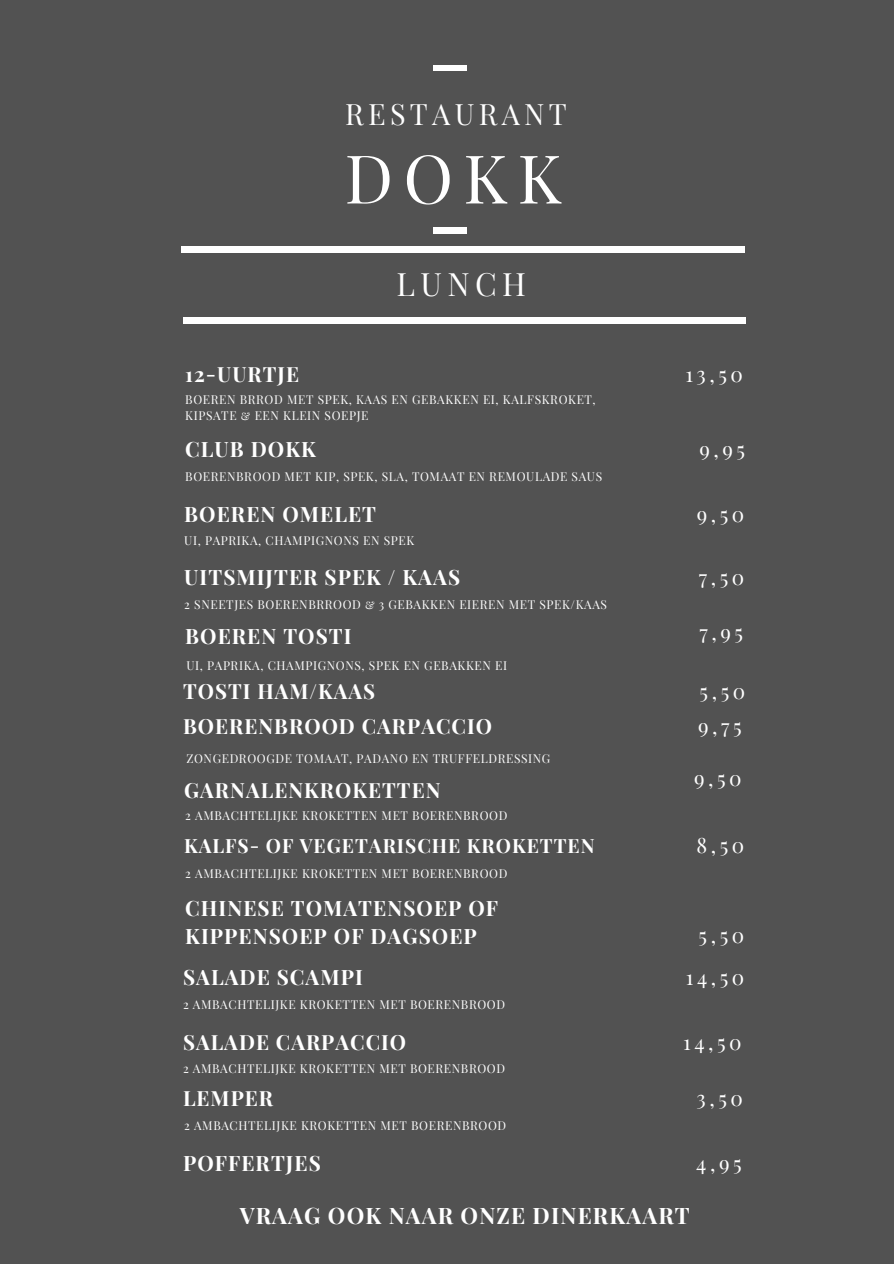
<style>
.page{position:relative;width:894px;height:1264px;background:#fff}
.page>*{position:absolute;margin:0;border:0;box-sizing:border-box;transform-origin:0 0}
.t1{font:67.2px "Playfair Display SC";color:#fff}
.t2{font:31.5px "Playfair Display SC";letter-spacing:.17em;color:#fff}
.t3{font:28.8px "Playfair Display SC";letter-spacing:.15em;color:#fff}
.t4{font:700 22.2px "Playfair Display SC";letter-spacing:.05em;color:#fff}
.t5{font:700 20.7px/28.2px "Playfair Display SC";letter-spacing:.05em;color:#fff}
.t6{font:20.7px "Playfair Display SC";letter-spacing:.17em;color:#fff}
.t7{font:700 20.55px "Playfair Display SC";letter-spacing:.05em;color:#fff}
.t8{font:700 19.2px "Playfair Display SC";letter-spacing:.05em;color:#fff}
.t9{font:12px/16px "Playfair Display SC";letter-spacing:.05em;color:#fff}
</style>
<div class="page">
<div style="left:0;top:0;width:893px;height:1263px;background:#525252"></div>
<div style="left:432px;top:65px;width:34px;height:6px;background:#fff"></div>
<div style="left:432px;top:228px;width:34px;height:5px;background:#fff"></div>
<div style="left:182px;top:246px;width:563px;height:6px;background:#fff"></div>
<div style="left:183px;top:318px;width:562px;height:5px;background:#fff"></div>
<p class="t3" style="left:345px;top:93px;width:223px">RESTAURANT</p>
<p class="t1" style="left:344px;top:131px;width:218px">DOKK</p>
<p class="t2" style="left:396px;top:261px;width:131px">LUNCH</p>
<p class="t7" style="left:185px;top:360px;width:115px">12-UURTJE</p>
<p class="t6" style="left:685px;top:359px;width:59px">13,50</p>
<p class="t9" style="left:185px;top:390px;width:412px">BOEREN BRROD MET SPEK, KAAS EN GEBAKKEN EI, KALFSKROKET,<br>KIPSATE &amp; EEN KLEIN SOEPJE</p>
<p class="t5" style="left:185px;top:434px;width:132px">CLUB DOKK</p>
<p class="t6" style="left:699px;top:435px;width:47px">9,95</p>
<p class="t9" style="left:185px;top:467px;width:418px">BOERENBROOD MET KIP, SPEK, SLA, TOMAAT EN REMOULADE SAUS</p>
<p class="t5" style="left:184px;top:499px;width:193px">BOEREN OMELET</p>
<p class="t6" style="left:696px;top:499px;width:49px">9,50</p>
<p class="t9" style="left:184px;top:532px;width:231px">UI, PAPRIKA, CHAMPIGNONS EN SPEK</p>
<p class="t5" style="left:184px;top:562px;width:277px">UITSMIJTER SPEK / KAAS</p>
<p class="t6" style="left:698px;top:562px;width:47px">7,50</p>
<p class="t9" style="left:184px;top:596px;width:424px">2 SNEETJES BOERENBRROOD &amp; 3 GEBAKKEN EIEREN MET SPEK/KAAS</p>
<p class="t5" style="left:185px;top:621px;width:168px">BOEREN TOSTI</p>
<p class="t6" style="left:699px;top:618px;width:45px">7,95</p>
<p class="t9" style="left:186px;top:656px;width:322px">UI, PAPRIKA, CHAMPIGNONS, SPEK EN GEBAKKEN EI</p>
<p class="t7" style="left:183px;top:677px;width:194px">TOSTI HAM/KAAS</p>
<p class="t6" style="left:699px;top:676px;width:47px">5,50</p>
<p class="t7" style="left:183px;top:712px;width:310px">BOERENBROOD CARPACCIO</p>
<p class="t6" style="left:698px;top:711px;width:45px">9,75</p>
<p class="t9" style="left:186px;top:749px;width:365px">ZONGEDROOGDE TOMAAT, PADANO EN TRUFFELDRESSING</p>
<p class="t7" style="left:184px;top:775px;width:258px">GARNALENKROKETTEN</p>
<p class="t6" style="left:694px;top:763px;width:49px">9,50</p>
<p class="t9" style="left:185px;top:806px;width:323px">2 AMBACHTELIJKE KROKETTEN MET BOERENBROOD</p>
<p class="t8" style="left:184px;top:832px;width:412px">KALFS- OF VEGETARISCHE KROKETTEN</p>
<p class="t6" style="left:696px;top:831px;width:49px">8,50</p>
<p class="t9" style="left:185px;top:864px;width:323px">2 AMBACHTELIJKE KROKETTEN MET BOERENBROOD</p>
<p class="t5" style="left:185px;top:893px;width:314px">CHINESE TOMATENSOEP OF<br>KIPPENSOEP OF DAGSOEP</p>
<p class="t5" style="left:183px;top:961px;width:181px">SALADE SCAMPI</p>
<p class="t9" style="left:183px;top:996px;width:323px">2 AMBACHTELIJKE KROKETTEN MET BOERENBROOD</p>
<p class="t6" style="left:698px;top:920px;width:47px">5,50</p>
<p class="t6" style="left:685px;top:962px;width:60px">14,50</p>
<p class="t7" style="left:183px;top:1027px;width:225px">SALADE CARPACCIO</p>
<p class="t6" style="left:683px;top:1027px;width:60px">14,50</p>
<p class="t9" style="left:183px;top:1060px;width:323px">2 AMBACHTELIJKE KROKETTEN MET BOERENBROOD</p>
<p class="t7" style="left:183px;top:1083px;width:92px">LEMPER</p>
<p class="t6" style="left:696px;top:1083px;width:48px">3,50</p>
<p class="t9" style="left:184px;top:1117px;width:323px">2 AMBACHTELIJKE KROKETTEN MET BOERENBROOD</p>
<p class="t5" style="left:183px;top:1147px;width:139px">POFFERTJES</p>
<p class="t6" style="left:696px;top:1148px;width:47px">4,95</p>
<p class="t4" style="left:240px;top:1200px;width:451px">VRAAG OOK NAAR ONZE DINERKAART</p>
</div>
